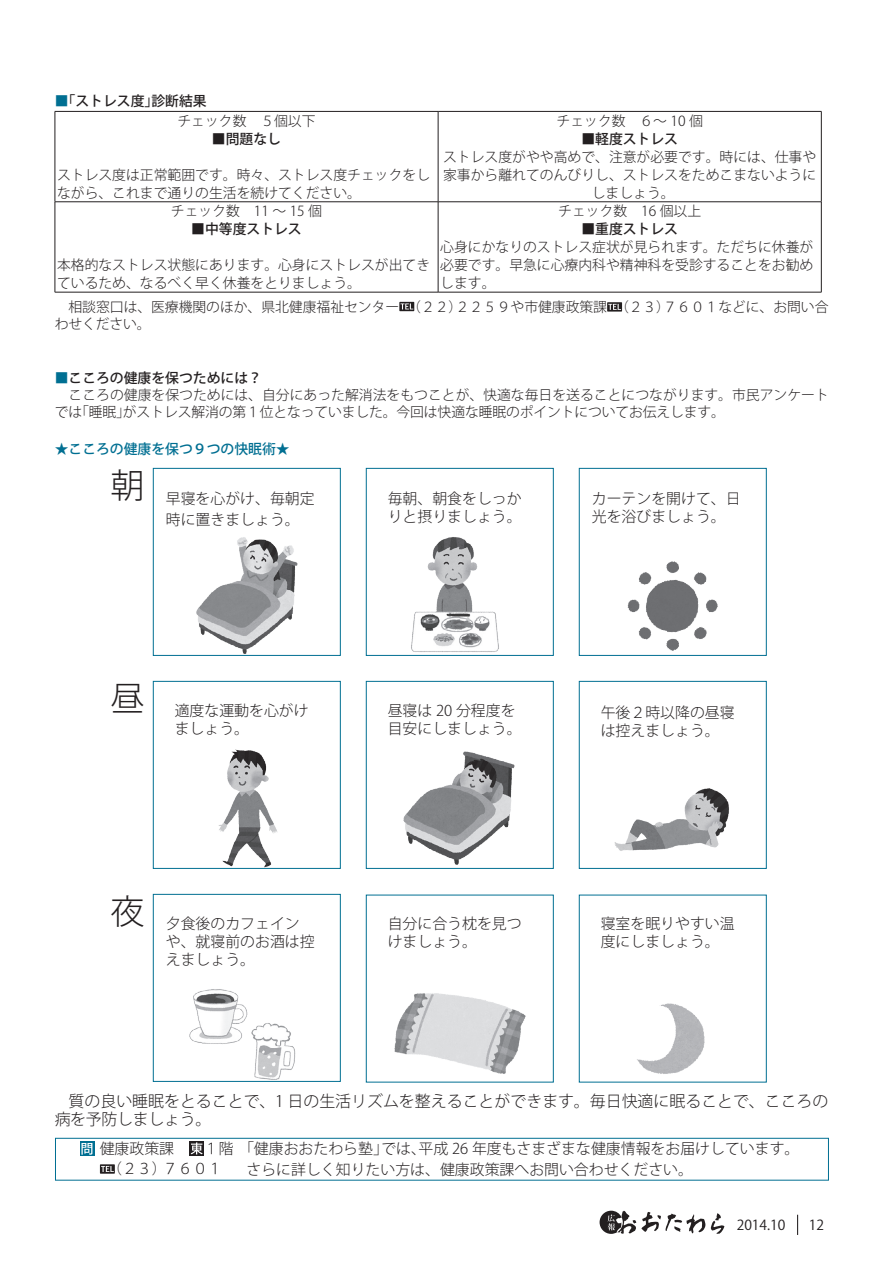
<style>
.page{position:relative;width:893px;height:1263px;background:#fff}
.page>*{position:absolute;margin:0;border:0;box-sizing:border-box;transform-origin:0 0}
.t1{font:300 34.05px "Koz Go Pro";color:#231f20}
.t2{font:300 15.9px/18px "Koz Go Pro";color:#231f20}
.t3{font:300 14.85px/18px "Koz Go Pro";color:#231f20}
.t4{font:300 13.8px/18px "Koz Go Pro";color:#231f20}
.t5{font:500 13.8px "Koz Go Pro";color:#231f20}
.t6{font:500 13.8px "Koz Go Pro";color:#006f92}
.t7{font:13.8px "Koz Go Pro";color:#231f20}
.s1{color:#006f92}
</style>
<div class="page">
<svg style="left:80px;top:1141px;width:14px;height:15px"></svg>
<svg style="left:81px;top:1143px;width:11px;height:12px"></svg>
<svg style="left:189px;top:1141px;width:15px;height:15px"></svg>
<svg style="left:191px;top:1142px;width:12px;height:12px"></svg>
<div style="left:55px;top:1138px;width:774px;height:42px;border:1px solid #006f92"></div>
<div style="left:100px;top:1164px;width:15px;height:10px;background:#231f20"></div>
<svg style="left:101px;top:1166px;width:13px;height:6px"></svg>
<hr style="left:55px;top:111px;width:383px;height:1px;background:#231f20">
<hr style="left:55px;top:112px;width:1px;height:90px;background:#231f20">
<hr style="left:438px;top:111px;width:383px;height:1px;background:#231f20">
<hr style="left:438px;top:112px;width:1px;height:90px;background:#231f20">
<hr style="left:821px;top:112px;width:1px;height:90px;background:#231f20">
<hr style="left:55px;top:202px;width:383px;height:1px;background:#231f20">
<hr style="left:55px;top:202px;width:1px;height:90px;background:#231f20">
<hr style="left:438px;top:202px;width:383px;height:1px;background:#231f20">
<hr style="left:438px;top:202px;width:1px;height:90px;background:#231f20">
<hr style="left:821px;top:202px;width:1px;height:90px;background:#231f20">
<hr style="left:55px;top:292px;width:383px;height:1px;background:#231f20">
<hr style="left:438px;top:292px;width:383px;height:1px;background:#231f20">
<svg style="left:399px;top:302px;width:15px;height:9px"></svg>
<svg style="left:400px;top:303px;width:13px;height:6px"></svg>
<svg style="left:607px;top:302px;width:15px;height:10px"></svg>
<svg style="left:608px;top:304px;width:13px;height:6px"></svg>
<div style="left:153px;top:468px;width:188px;height:188px;border:1px solid #006f92"></div>
<div style="left:153px;top:681px;width:188px;height:188px;border:1px solid #006f92"></div>
<div style="left:153px;top:894px;width:188px;height:187px;border:1px solid #006f92"></div>
<div style="left:366px;top:468px;width:187px;height:188px;border:1px solid #006f92"></div>
<div style="left:366px;top:681px;width:187px;height:188px;border:1px solid #006f92"></div>
<div style="left:579px;top:468px;width:187px;height:188px;border:1px solid #006f92"></div>
<div style="left:579px;top:681px;width:187px;height:188px;border:1px solid #006f92"></div>
<img style="left:191px;top:537px;width:112px;height:118px">
<img style="left:404px;top:537px;width:102px;height:118px">
<img style="left:624px;top:561px;width:97px;height:95px">
<img style="left:210px;top:749px;width:73px;height:120px">
<img style="left:401px;top:751px;width:118px;height:118px">
<img style="left:614px;top:788px;width:115px;height:63px">
<img style="left:189px;top:989px;width:59px;height:55px">
<img style="left:250px;top:1023px;width:47px;height:58px">
<img style="left:394px;top:993px;width:132px;height:81px">
<img style="left:637px;top:1003px;width:68px;height:71px">
<svg style="left:711px;top:1213px;width:14px;height:21px"></svg>
<svg style="left:600px;top:1210px;width:105px;height:24px"></svg>
<svg style="left:797px;top:1215px;width:1px;height:20px"></svg>
<p class="t5" style="left:55px;top:92px;width:154px"><span class="s1">■</span>「ストレス度」診断結果</p>
<p class="t4" style="left:177px;top:112px;width:140px">チェック数　５個以下</p>
<p class="t5" style="left:212px;top:130px;width:71px">■問題なし</p>
<p class="t4" style="left:57px;top:166px;width:375px">ストレス度は正常範囲です。時々、ストレス度チェックをしながら、これまで通りの生活を続けてください。</p>
<p class="t4" style="left:557px;top:112px;width:148px">チェック数　６～ 10 個</p>
<p class="t5" style="left:581px;top:130px;width:98px">■軽度ストレス</p>
<p class="t4" style="left:443px;top:148px;width:375px;text-align:center">ストレス度がやや高めで、注意が必要です。時には、仕事や家事から離れてのんびりし、ストレスをためこまないようにしましょう。</p>
<p class="t4" style="left:558px;top:202px;width:144px">チェック数　16 個以上</p>
<p class="t5" style="left:581px;top:220px;width:98px">■重度ストレス</p>
<p class="t4" style="left:440px;top:238px;width:375px;text-align:justify">心身にかなりのストレス症状が見られます。ただちに休養が必要です。早急に心療内科や精神科を受診することをお勧めします。</p>
<p class="t4" style="left:55px;top:299px;width:775px;line-height:17px">　相談窓口は、医療機関のほか、県北健康福祉センター（２２）２２５９や市健康政策課（２３）７６０１などに、お問い合わせください。</p>
<p class="t4" style="left:171px;top:202px;width:153px">チェック数　11 ～ 15 個</p>
<p class="t5" style="left:191px;top:220px;width:112px">■中等度ストレス</p>
<p class="t4" style="left:57px;top:256px;width:375px">本格的なストレス状態にあります。心身にストレスが出てきているため、なるべく早く休養をとりましょう。</p>
<p class="t5" style="left:55px;top:369px;width:209px"><span class="s1">■</span>こころの健康を保つためには？</p>
<p class="t4" style="left:55px;top:387px;width:776px;line-height:17px">　こころの健康を保つためには、自分にあった解消法をもつことが、快適な毎日を送ることにつながります。市民アンケートでは「睡眠」がストレス解消の第１位となっていました。今回は快適な睡眠のポイントについてお伝えします。</p>
<p class="t6" style="left:55px;top:440px;width:236px">★こころの健康を保つ９つの快眠術★</p>
<p class="t1" style="left:111px;top:463px;width:36px">朝</p>
<p class="t3" style="left:166px;top:488px;width:150px;line-height:21.3px">早寝を心がけ、毎朝定時に置きましょう。</p>
<p class="t3" style="left:388px;top:489px;width:135px">毎朝、朝食をしっかりと摂りましょう。</p>
<p class="t3" style="left:592px;top:489px;width:150px">カーテンを開けて、日光を浴びましょう。</p>
<p class="t1" style="left:111px;top:676px;width:36px">昼</p>
<p class="t3" style="left:175px;top:702px;width:135px">適度な運動を心がけましょう。</p>
<p class="t3" style="left:601px;top:704px;width:135px">午後２時以降の昼寝は控えましょう。</p>
<p class="t3" style="left:388px;top:702px;width:135px">昼寝は 20 分程度を目安にしましょう。</p>
<p class="t1" style="left:111px;top:889px;width:36px">夜</p>
<p class="t3" style="left:166px;top:914px;width:150px">夕食後のカフェインや、就寝前のお酒は控えましょう。</p>
<p class="t3" style="left:601px;top:914px;width:135px">寝室を眠りやすい温度にしましょう。</p>
<p class="t3" style="left:388px;top:914px;width:135px">自分に合う枕を見つけましょう。</p>
<p class="t2" style="left:55px;top:1092px;width:775px;text-indent:14px">質の良い睡眠をとることで、1 日の生活リズムを整えることができます。毎日快適に眠ることで、こころの病を予防しましょう。</p>
<p class="t3" style="left:100px;top:1140px;width:701px">健康政策課　　１階「健康おおたわら塾」では、平成 26 年度もさまざまな健康情報をお届けしています。</p>
<p class="t3" style="left:247px;top:1160px;width:448px">さらに詳しく知りたい方は、健康政策課へお問い合わせください。</p>
<p class="t3" style="left:100px;top:1159px;width:124px">　（２３）７６０１</p>
<p class="t7" style="left:737px;top:1216px;width:50px">2014.10</p>
<p class="t7" style="left:809px;top:1216px;width:17px">12</p>
</div>
